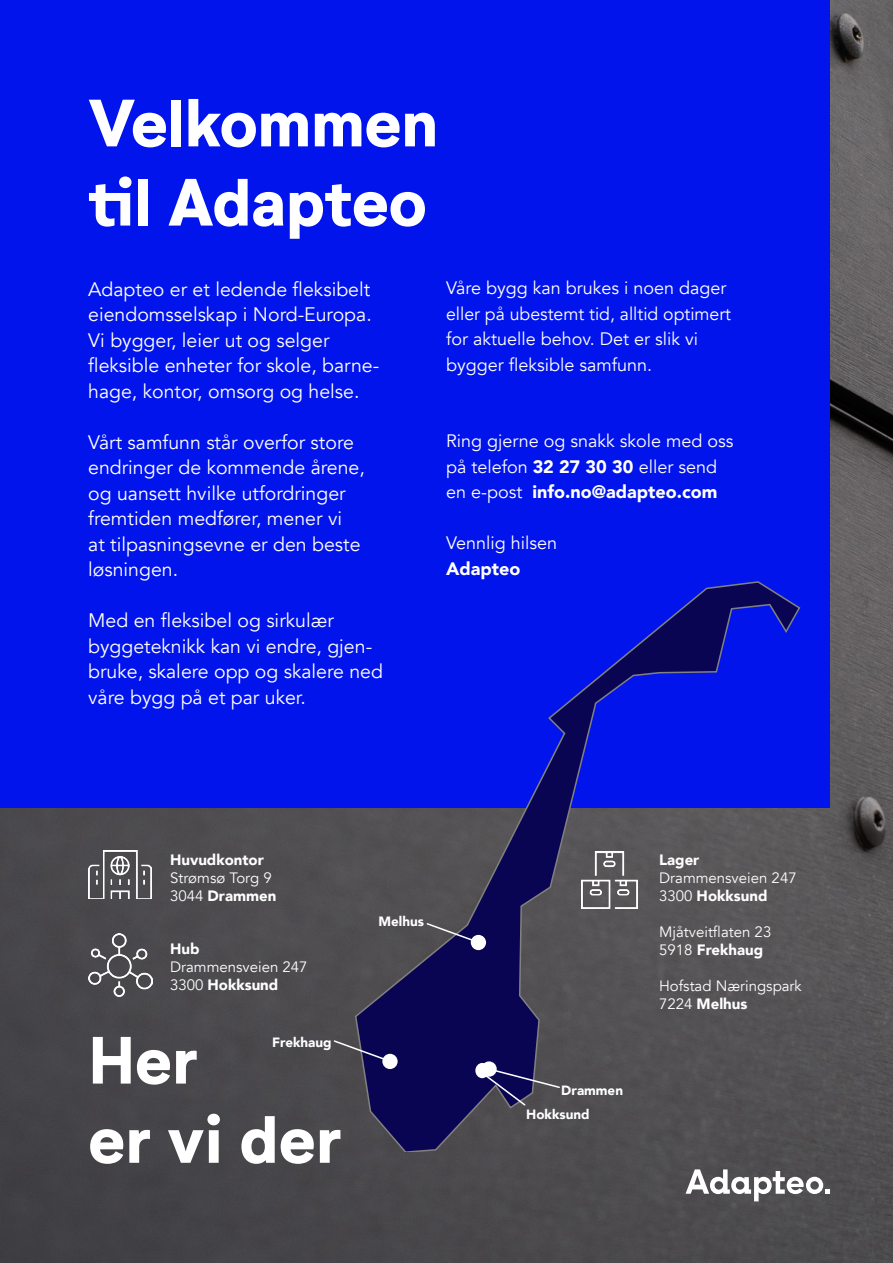
<style>
.page{position:relative;width:893px;height:1263px;background:#fff}
.page>*{position:absolute;margin:0;border:0;box-sizing:border-box;transform-origin:0 0}
.t1{font:800 66px "Neutrif Studio";letter-spacing:-.01em;color:#fff}
.t2{font:19.5px/25.5px "Avenir";color:#fff}
.t3{font:18px/25.5px "Avenir";color:#fff}
.t4{font:900 18px "Avenir";color:#fff}
.t5{font:15px "Avenir";color:#fff}
.t6{font:900 15px "Avenir";color:#fff}
.t7{font:900 13.5px "Avenir";color:#fff}
.s1{font-weight:900}
.s2{font-weight:400}
</style>
<div class="page">
<img style="left:0;top:0;width:893px;height:1263px">
<div style="left:0;top:0;width:829px;height:808px;background:#0014eb"></div>
<svg style="left:686px;top:1169px;width:143px;height:32px"></svg>
<img style="left:89px;top:850px;width:63px;height:49px">
<img style="left:89px;top:933px;width:63px;height:64px">
<svg style="left:354px;top:581px;width:446px;height:570px"></svg>
<svg style="left:332px;top:922px;width:229px;height:185px;background:#2c2856"></svg>
<p class="t1" style="left:88px;top:82px;width:352px">Velkommen</p>
<p class="t1" style="left:88px;top:161px;width:340px">til Adapteo</p>
<p class="t2" style="left:88px;top:277px;width:293px">Adapteo er et ledende fleksibelt eiendomsselskap i Nord-Europa.<br>Vi bygger, leier ut og selger fleksible enheter for skole, barne&shy;hage, kontor, omsorg og helse.</p>
<p class="t2" style="left:88px;top:430px;width:278px">Vårt samfunn står overfor store endringer de kommende årene, og uansett hvilke utfordringer fremtiden medfører, mener vi<br>at tilpasningsevne er den beste løsningen.</p>
<p class="t2" style="left:88px;top:608px;width:296px">Med en fleksibel og sirkulær byggeteknikk kan vi endre, gjen&shy;bruke, skalere opp og skalere ned våre bygg på et par uker.</p>
<p class="t3" style="left:446px;top:276px;width:286px">Våre bygg kan brukes i noen dager eller på ubestemt tid, alltid optimert for aktuelle behov. Det er slik vi</p>
<p class="t3" style="left:446px;top:352px;width:208px">bygger fleksible samfunn.</p>
<p class="t3" style="left:446px;top:429px;width:289px">Ring gjerne og snakk skole med oss på telefon <span class="s1">32 27 30 30</span> eller send en e-post <span class="s1">info.no@adapteo.com</span></p>
<p class="t3" style="left:446px;top:531px;width:113px">Vennlig hilsen</p>
<p class="t4" style="left:446px;top:553px;width:76px">Adapteo</p>
<p class="t6" style="left:170px;top:847px;width:95px">Huvudkontor</p>
<p class="t5" style="left:170px;top:869px;width:103px">Strømsø Torg 9</p>
<p class="t6" style="left:170px;top:883px;width:108px"><span class="s2">3044</span> Drammen</p>
<p class="t6" style="left:170px;top:936px;width:31px">Hub</p>
<p class="t5" style="left:170px;top:958px;width:139px">Drammensveien 247</p>
<p class="t6" style="left:170px;top:972px;width:110px"><span class="s2">3300</span> Hokksund</p>
<p class="t7" style="left:272px;top:1031px;width:61px">Frekhaug</p>
<p class="t1" style="left:88px;top:1019px;width:111px">Her</p>
<p class="t1" style="left:88px;top:1098px;width:255px">er vi der</p>
<p class="t7" style="left:378px;top:910px;width:47px">Melhus</p>
<p class="t7" style="left:561px;top:1078px;width:63px">Drammen</p>
<p class="t7" style="left:526px;top:1102px;width:65px">Hokksund</p>
<p class="t6" style="left:659px;top:847px;width:42px">Lager</p>
<p class="t5" style="left:659px;top:869px;width:139px">Drammensveien 247</p>
<p class="t6" style="left:659px;top:883px;width:110px"><span class="s2">3300</span> Hokksund</p>
<p class="t5" style="left:659px;top:923px;width:114px">Mjåtveitflaten 23</p>
<p class="t6" style="left:659px;top:937px;width:106px"><span class="s2">5918</span> Frekhaug</p>
<p class="t5" style="left:659px;top:977px;width:144px">Hofstad Næringspark</p>
<p class="t6" style="left:659px;top:991px;width:90px"><span class="s2">7224</span> Melhus</p>
</div>
